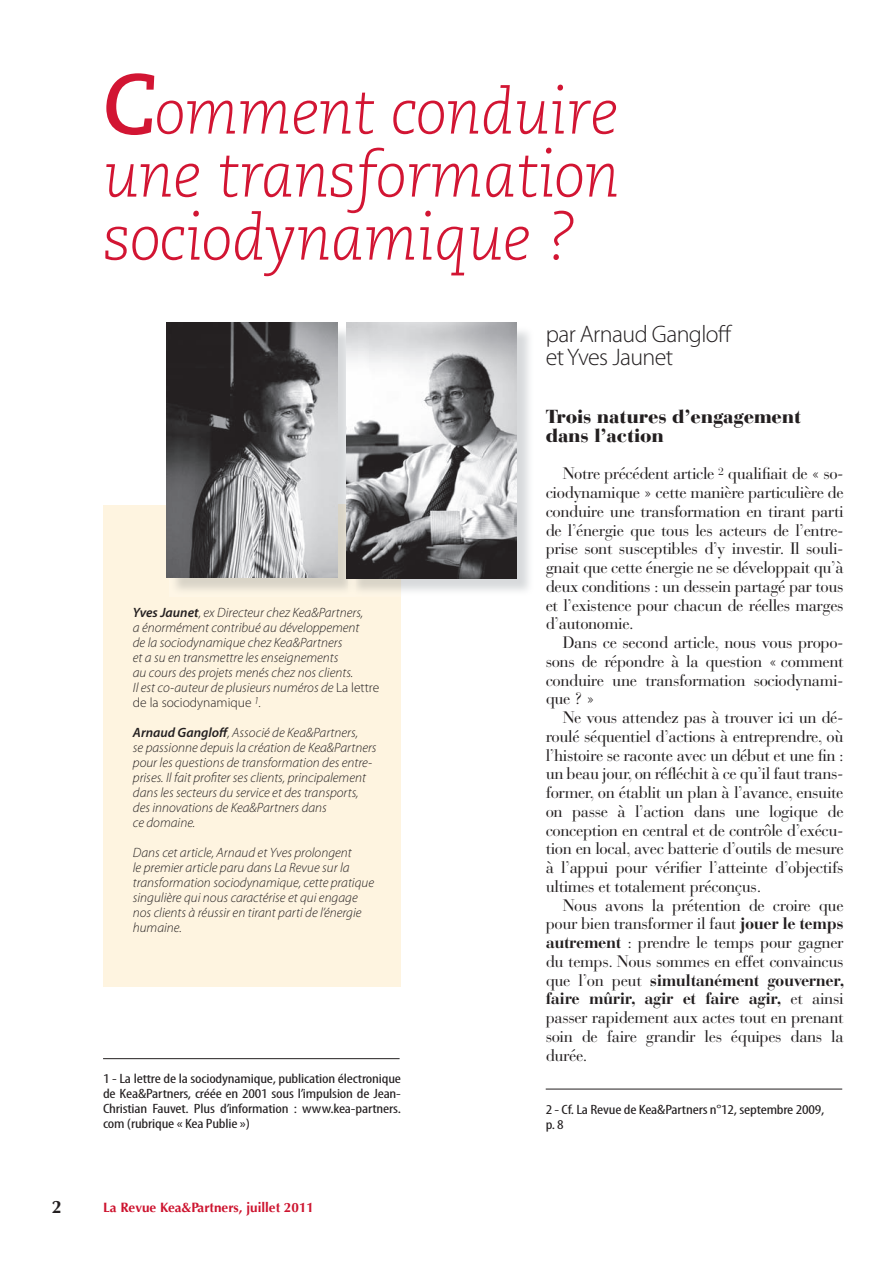
<style>
.page{position:relative;width:893px;height:1264px;background:#fff}
.page>*{position:absolute;margin:0;border:0;box-sizing:border-box;transform-origin:0 0}
.t1{font:italic 300 63px/63px "Caecilia LT Std";letter-spacing:-.01em;color:#d21533;text-align:justify}
.t2{font:300 24px/22.5px "Myriad Pro";letter-spacing:-.025em;color:#231f20}
.t3{font:900 18.75px/18.8px "Bauer Bodoni Std";letter-spacing:-.01em;color:#231f20}
.t4{font:700 18px "Optima";color:#231f20}
.t5{font:16.5px/18.8px "Bauer Bodoni Std";letter-spacing:-.025em;color:#231f20;text-align:justify}
.t6{font:italic 300 13.5px/15px "Myriad Pro";color:#231f20}
.t7{font:condensed 13.5px/15px "Myriad Pro";letter-spacing:-.01em;color:#231f20;text-align:justify;scale:1.25 1}
.t8{font:700 13.5px "Optima";color:#cd142f}
.s1{font-weight:700;font-size:84px}
.s2{font-weight:600}
.s3{font-style:normal}
.s4{font-weight:700}
</style>
<div class="page">
<div style="left:103px;top:505px;width:298px;height:481px;background:#fef4e0"></div>
<img style="left:175px;top:325px;width:354px;height:266px">
<img style="left:167px;top:323px;width:170px;height:255px">
<img style="left:355px;top:578px;width:46px;height:13px">
<img style="left:348px;top:578px;width:7px;height:13px">
<img style="left:346px;top:323px;width:170px;height:255px">
<hr style="left:103px;top:1058px;width:296px;height:1px;background:#231f20">
<hr style="left:545px;top:1088px;width:296px;height:1px;background:#231f20">
<h1 class="t1" style="left:103px;top:82px;width:517px"><span class="s1">C</span>omment conduire une transformation sociodynamique ?</h1>
<p class="t6" style="left:133px;top:604px;width:248px"><span class="s2">Yves Jaunet</span>, ex Directeur chez Kea&amp;Partners,<br>a énormément contribué au développement<br>de la sociodynamique chez Kea&amp;Partners<br>et a su en transmettre les enseignements<br>au cours des projets menés chez nos clients.<br>Il est co-auteur de plusieurs numéros de <span class="s3">La lettre de la sociodynamique</span> <sup>1</sup>.</p>
<p class="t6" style="left:133px;top:724px;width:245px"><span class="s2">Arnaud Gangloff</span>, Associé de Kea&amp;Partners,<br>se passionne depuis la création de Kea&amp;Partners pour les questions de transformation des entre&shy;prises. Il fait profiter ses clients, principalement dans les secteurs du service et des transports, des innovations de Kea&amp;Partners dans<br>ce domaine.</p>
<p class="t6" style="left:133px;top:844px;width:242px">Dans cet article, Arnaud et Yves prolongent<br>le premier article paru dans La Revue sur la transformation sociodynamique, cette pratique singulière qui nous caractérise et qui engage nos clients à réussir en tirant parti de l’énergie humaine.</p>
<p class="t7" style="left:103px;top:1070px;width:240px">1 - La lettre de la sociodynamique, publication électronique de Kea&amp;Partners, créée en 2001 sous l’impulsion de Jean-Christian Fauvet. Plus d’information : www.kea-partners. com (rubrique « Kea Publie »)</p>
<p class="t4" style="left:52px;top:1196px;width:12px">2</p>
<p class="t8" style="left:103px;top:1199px;width:212px">La Revue Kea&amp;Partners, juillet 2011</p>
<h2 class="t2" style="left:545px;top:323px;width:188px">par Arnaud Gangloff et Yves Jaunet</h2>
<p class="t3" style="left:545px;top:407px;width:257px">Trois natures d’engagement dans l’action</p>
<p class="t5" style="left:545px;top:464px;width:299px;text-indent:17px">Notre précédent article <sup>2</sup> qualifiait de « so&shy;ciodynamique » cette manière particulière de conduire une transformation en tirant parti de l’énergie que tous les acteurs de l’entre&shy;prise sont susceptibles d’y investir. Il souli&shy;gnait que cette énergie ne se développait qu’à deux conditions : un dessein partagé par tous et l’existence pour chacun de réelles marges d’autonomie.</p>
<p class="t5" style="left:545px;top:633px;width:299px;text-indent:17px">Dans ce second article, nous vous propo&shy;sons de répondre à la question « comment conduire une transformation sociodynami&shy;que ? »</p>
<p class="t5" style="left:545px;top:708px;width:299px;text-indent:17px">Ne vous attendez pas à trouver ici un dé&shy;roulé séquentiel d’actions à entreprendre, où l’histoire se raconte avec un début et une fin : un beau jour, on réfléchit à ce qu’il faut trans&shy;former, on établit un plan à l’avance, ensuite on passe à l’action dans une logique de conception en central et de contrôle d’exécu&shy;tion en local, avec batterie d’outils de mesure à l’appui pour vérifier l’atteinte d’objectifs ultimes et totalement préconçus.</p>
<p class="t5" style="left:545px;top:895px;width:300px;text-indent:17px">Nous avons la prétention de croire que pour bien transformer il faut <span class="s4">jouer le temps autrement</span> : prendre le temps pour gagner du temps. Nous sommes en effet convaincus que l’on peut <span class="s4">simultanément gouverner, faire mûrir, agir et faire agir,</span> et ainsi passer rapidement aux actes tout en prenant soin de faire grandir les équipes dans la durée.</p>
<p class="t7" style="left:545px;top:1102px;width:224px">2 - Cf. La Revue de Kea&amp;Partners n°12, septembre 2009, p. 8</p>
</div>
